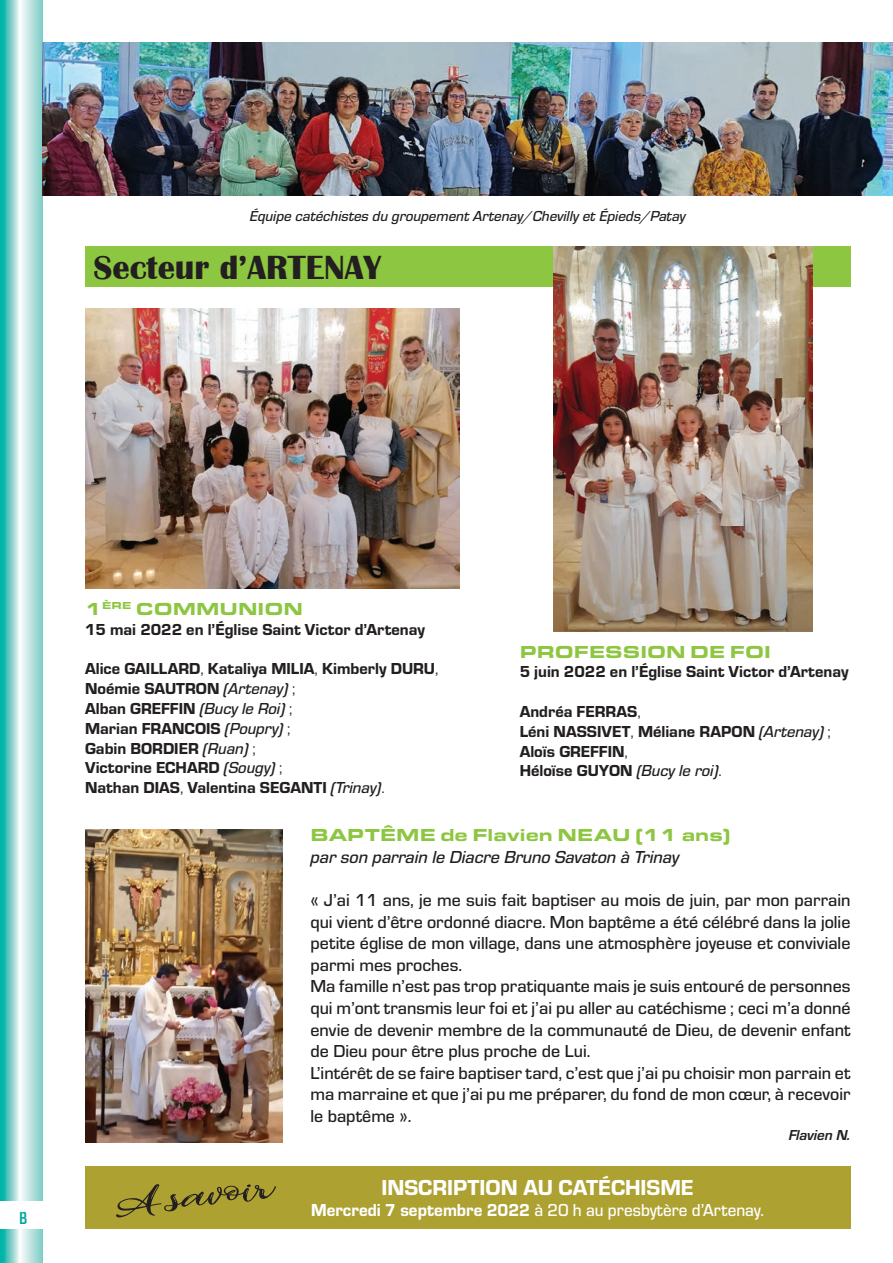
<style>
.page{position:relative;width:893px;height:1263px;background:#fff}
.page>*{position:absolute;margin:0;border:0;box-sizing:border-box;transform-origin:0 0}
.t1{font:36.3px "Vicky Cinthia Personal Use";color:#231f20;scale:1.59 1}
.t2{font:700 34.5px "Britannic";color:#231f20}
.t3{font:22.5px "Eurostile Hea";color:#fff}
.t4{font:500 18px/21.6px "Eurostile";color:#231f20}
.t5{font:900 18px "Eurostile Ext";color:#8dc641}
.t6{font:500 18px "Eurostile";color:#fff;scale:.95 1}
.t7{font:18px "Eurostile Med Ita";color:#231f20}
.t8{font:700 18px "Cholla Sans OT";color:#00a89a}
.t9{font:16.5px/19.8px "Eurostile Hea";color:#231f20}
.t10{font:15px "Eurostile Med Ita";color:#231f20}
.t11{font:italic 700 15px "Eurostile";color:#231f20}
.s1{font-family:"Eurostile"}
.s2{font-family:"Eurostile Med Ita"}
.s3{font-family:"Eurostile Hea";font-weight:400}
</style>
<div class="page">
<svg style="left:0;top:0;width:43px;height:1263px;background:#97d9d4"></svg>
<div style="left:0;top:1201px;width:43px;height:28px;background:#fff"></div>
<img style="left:43px;top:43px;width:850px;height:153px">
<div style="left:85px;top:247px;width:765px;height:40px;background:#8dc641"></div>
<img style="left:85px;top:308px;width:375px;height:280px">
<img style="left:554px;top:247px;width:258px;height:385px">
<img style="left:85px;top:829px;width:197px;height:314px">
<div style="left:85px;top:1167px;width:765px;height:62px;background:#ada132"></div>
<p class="t10" style="left:250px;top:205px;width:437px">Équipe catéchistes du groupement Artenay/Chevilly et Épieds/Patay</p>
<h2 class="t2" style="left:94px;top:248px;width:289px">Secteur d’ARTENAY</h2>
<p class="t8" style="left:19px;top:1208px;width:10px">B</p>
<p class="t5" style="left:85px;top:595px;width:219px">1<sup>ÈRE</sup> COMMUNION</p>
<p class="t9" style="left:85px;top:618px;width:341px">15 mai 2022 en l’Église Saint Victor d’Artenay</p>
<p class="t9" style="left:85px;top:658px;width:355px">Alice GAILLARD<span class="s1">,</span> Kataliya MILIA<span class="s1">,</span> Kimberly DURU<span class="s1">,<br></span>Noémie SAUTRON <span class="s2">(Artenay)</span> <span class="s1">;<br></span>Alban GREFFIN <span class="s2">(Bucy le Roi)</span> <span class="s1">;<br></span>Marian FRANCOIS <span class="s2">(Poupry)</span> <span class="s1">;<br></span>Gabin BORDIER <span class="s2">(Ruan)</span> <span class="s1">;<br></span>Victorine ECHARD <span class="s2">(Sougy)</span> <span class="s1">;<br></span>Nathan DIAS<span class="s1">,</span> Valentina SEGANTI <span class="s2">(Trinay)</span><span class="s1">.</span></p>
<p class="t5" style="left:520px;top:638px;width:253px">PROFESSION DE FOI</p>
<p class="t9" style="left:520px;top:661px;width:330px">5 juin 2022 en l’Église Saint Victor d’Artenay</p>
<p class="t9" style="left:520px;top:701px;width:313px">Andréa FERRAS<span class="s1">,<br></span>Léni NASSIVET<span class="s1">,</span> Méliane RAPON <span class="s2">(Artenay)</span> <span class="s1">;<br></span>Aloïs GREFFIN<span class="s1">,<br></span>Héloïse GUYON <span class="s2">(Bucy le roi)</span><span class="s1">.</span></p>
<h1 class="t1" style="left:111px;top:1184px;width:103px;rotate:-8deg">A savoir</h1>
<p class="t5" style="left:310px;top:822px;width:422px">BAPTÊME de Flavien NEAU (11 ans)</p>
<p class="t7" style="left:310px;top:844px;width:370px">par son parrain le Diacre Bruno Savaton à Trinay</p>
<p class="t4" style="left:310px;top:888px;width:542px">« J’ai 11 ans, je me suis fait baptiser au mois de juin, par mon parrain qui vient d’être ordonné diacre. Mon baptême a été célébré dans la jolie petite église de mon village, dans une atmosphère joyeuse et conviviale parmi mes proches.<br>Ma famille n’est pas trop pratiquante mais je suis entouré de personnes qui m’ont transmis leur foi et j’ai pu aller au catéchisme ; ceci m’a donné envie de devenir membre de la communauté de Dieu, de devenir enfant de Dieu pour être plus proche de Lui.<br>L’intérêt de se faire baptiser tard, c’est que j’ai pu choisir mon parrain et ma marraine et que j’ai pu me préparer, du fond de mon cœur, à recevoir le baptême ».</p>
<p class="t11" style="left:789px;top:1125px;width:63px">Flavien N.</p>
<p class="t3" style="left:381px;top:1171px;width:314px">INSCRIPTION AU CATÉCHISME</p>
<p class="t6" style="left:311px;top:1198px;width:478px"><span class="s3">Mercredi 7 septembre 2022</span> à 20 h au presbytère d’Artenay.</p>
</div>
